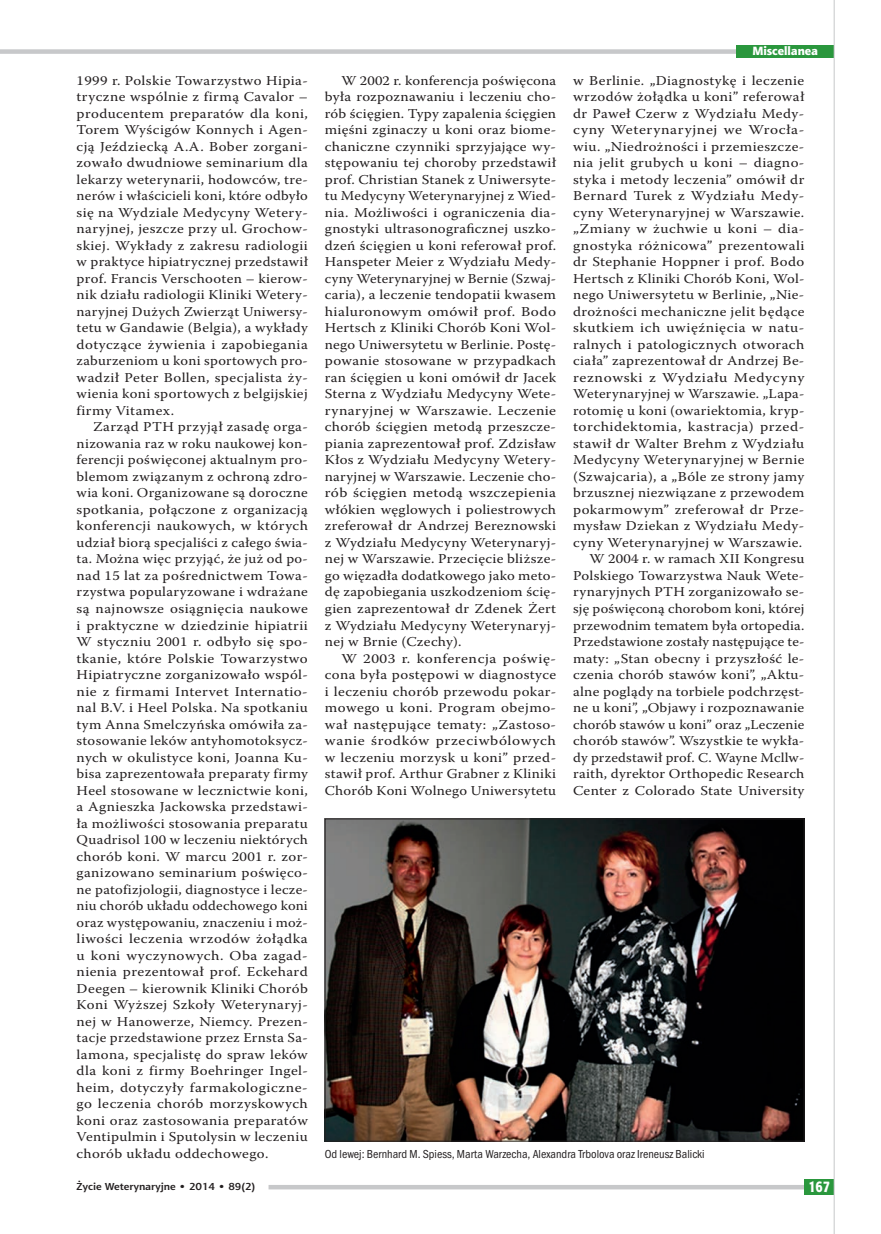
<style>
.page{position:relative;width:881px;height:1234px;background:#fff}
.page>*{position:absolute;margin:0;border:0;box-sizing:border-box;transform-origin:0 0}
.t1{font:15px "Aerton Cnd EFN Black";color:#fff}
.t2{font:13.5px/16.5px "Warnock Pro";letter-spacing:.025em;color:#231f20;text-align:justify;scale:1.1 1}
.t3{font:13.5px/16.5px "Warnock Pro";letter-spacing:.025em;color:#231f20;text-align:justify;scale:1.09 1}
.t4{font:13.5px/16.5px "Warnock Pro";letter-spacing:.025em;color:#231f20;text-align:justify;scale:1.13 1}
.t5{font:12px "Franklin Got Itc TOT Boo Con";color:#231f20}
.t6{font:12px "Aerton EFN Black";color:#fff}
.t7{font:700 10.2px "Aerton EFN";color:#231f20;scale:1.11 1}
</style>
<div class="page">
<img style="left:327px;top:820px;width:475px;height:319px">
<div style="left:325px;top:818px;width:479px;height:323px;border:1px solid #231f20"></div>
<div style="left:0;top:49px;width:833px;height:5px;background:#c7c8ca"></div>
<div style="left:736px;top:45px;width:97px;height:13px;background:#2a973d"></div>
<div style="left:268px;top:1184px;width:565px;height:5px;background:#c7c8ca"></div>
<div style="left:804px;top:1178px;width:29px;height:15px;background:#2a973d"></div>
<hr style="left:833px;top:0;width:1px;height:1233px;background:#c7c8ca">
<p class="t2" style="left:77px;top:72px;width:212px">1999 r. Polskie Towarzystwo Hipia&shy;tryczne wspólnie z firmą Cavalor – producentem preparatów dla koni, Torem Wyścigów Konnych i Agen&shy;cją Jeździecką A.A. Bober zorgani&shy;zowało dwudniowe seminarium dla lekarzy weterynarii, hodowców, tre&shy;nerów i właścicieli koni, które odbyło się na Wydziale Medycyny Wetery&shy;naryjnej, jeszcze przy ul. Grochow&shy;skiej. Wykłady z zakresu radiologii w praktyce hipiatrycznej przedstawił prof. Francis Verschooten – kierow&shy;nik działu radiologii Kliniki Wetery&shy;naryjnej Dużych Zwierząt Uniwersy&shy;tetu w Gandawie (Belgia), a wykłady dotyczące żywienia i zapobiegania zaburzeniom u koni sportowych pro&shy;wadził Peter Bollen, specjalista ży&shy;wienia koni sportowych z belgijskiej firmy Vitamex.</p>
<p class="t2" style="left:77px;top:418px;width:212px;text-indent:16px">Zarząd PTH przyjął zasadę orga&shy;nizowania raz w roku naukowej kon&shy;ferencji poświęconej aktualnym pro&shy;blemom związanym z ochroną zdro&shy;wia koni. Organizowane są doroczne spotkania, połączone z organizacją konferencji naukowych, w których udział biorą specjaliści z całego świa&shy;ta. Można więc przyjąć, że już od po&shy;nad 15 lat za pośrednictwem Towa&shy;rzystwa popularyzowane i wdrażane są najnowsze osiągnięcia naukowe i praktyczne w dziedzinie hipiatrii W styczniu 2001 r. odbyło się spo&shy;tkanie, które Polskie Towarzystwo Hipiatryczne zorganizowało wspól&shy;nie z firmami Intervet Internatio&shy;nal B.V. i Heel Polska. Na spotkaniu tym Anna Smelczyńska omówiła za&shy;stosowanie leków antyhomotoksycz&shy;nych w okulistyce koni, Joanna Ku&shy;bisa zaprezentowała preparaty firmy Heel stosowane w lecznictwie koni, a Agnieszka Jackowska przedstawi&shy;ła możliwości stosowania preparatu Quadrisol 100 w leczeniu niektórych chorób koni. W marcu 2001 r. zor&shy;ganizowano seminarium poświęco&shy;ne patofizjologii, diagnostyce i lecze&shy;niu chorób układu oddechowego koni oraz występowaniu, znaczeniu i moż&shy;liwości leczenia wrzodów żołądka u koni wyczynowych. Oba zagad&shy;nienia prezentował prof. Eckehard Deegen – kierownik Kliniki Chorób Koni Wyższej Szkoły Weterynaryj&shy;nej w Hanowerze, Niemcy. Prezen&shy;tacje przedstawione przez Ernsta Sa&shy;lamona, specjalistę do spraw leków dla koni z firmy Boehringer Ingel&shy;heim, dotyczyły farmakologiczne&shy;go leczenia chorób morzyskowych koni oraz zastosowania preparatów Ventipulmin i Sputolysin w leczeniu chorób układu oddechowego.</p>
<p class="t3" style="left:325px;top:72px;width:214px;text-indent:16px">W 2002 r. konferencja poświęcona była rozpoznawaniu i leczeniu cho&shy;rób ścięgien. Typy zapalenia ścięgien mięśni zginaczy u koni oraz biome&shy;chaniczne czynniki sprzyjające wy&shy;stępowaniu tej choroby przedstawił prof. Christian Stanek z Uniwersyte&shy;tu Medycyny Weterynaryjnej z Wied&shy;nia. Możliwości i ograniczenia dia&shy;gnostyki ultrasonograficznej uszko&shy;dzeń ścięgien u koni referował prof.<br>Hanspeter Meier z Wydziału Medy&shy;cyny Weterynaryjnej w Bernie (Szwaj&shy;caria), a leczenie tendopatii kwasem hialuronowym omówił prof. Bodo Hertsch z Kliniki Chorób Koni Wol&shy;nego Uniwersytetu w Berlinie. Postę&shy;powanie stosowane w przypadkach ran ścięgien u koni omówił dr Jacek Sterna z Wydziału Medycyny Wete&shy;rynaryjnej w Warszawie. Leczenie chorób ścięgien metodą przeszcze&shy;piania zaprezentował prof. Zdzisław Kłos z Wydziału Medycyny Wetery&shy;naryjnej w Warszawie. Leczenie cho&shy;rób ścięgien metodą wszczepienia włókien węglowych i poliestrowych zreferował dr Andrzej Bereznowski z Wydziału Medycyny Weterynaryj&shy;nej w Warszawie. Przecięcie bliższe&shy;go więzadła dodatkowego jako meto&shy;dę zapobiegania uszkodzeniom ścię&shy;gien zaprezentował dr Zdenek Żert z Wydziału Medycyny Weterynaryj&shy;nej w Brnie (Czechy).</p>
<p class="t4" style="left:325px;top:649px;width:206px;text-indent:16px">W 2003 r. konferencja poświę&shy;cona była postępowi w diagnostyce i leczeniu chorób przewodu pokar&shy;mowego u koni. Program obejmo&shy;wał następujące tematy: „Zastoso&shy;wanie środków przeciwbólowych w leczeniu morzysk u koni” przed&shy;stawił prof. Arthur Grabner z Kliniki Chorób Koni Wolnego Uniwersytetu</p>
<p class="t6" style="left:752px;top:43px;width:67px">Miscellanea</p>
<p class="t2" style="left:573px;top:72px;width:212px;text-align:right">w Berlinie. „Diagnostykę i leczenie wrzodów żołądka u koni” referował dr Paweł Czerw z Wydziału Medy&shy;cyny Weterynaryjnej we Wrocła&shy;wiu. „Niedrożności i przemieszcze&shy;nia jelit grubych u koni – diagno&shy;styka i metody leczenia” omówił dr Bernard Turek z Wydziału Medy&shy;cyny Weterynaryjnej w Warszawie. „Zmiany w żuchwie u koni – dia&shy;gnostyka różnicowa” prezentowali dr Stephanie Hoppner i prof. Bodo Hertsch z Kliniki Chorób Koni, Wol&shy;nego Uniwersytetu w Berlinie, „Nie&shy;drożności mechaniczne jelit będące skutkiem ich uwięźnięcia w natu&shy;ralnych i patologicznych otworach ciała” zaprezentował dr Andrzej Be&shy;reznowski z Wydziału Medycyny Weterynaryjnej w Warszawie. „Lapa&shy;rotomię u koni (owariektomia, kryp&shy;torchidektomia, kastracja) przed&shy;stawił dr Walter Brehm z Wydziału Medycyny Weterynaryjnej w Bernie (Szwajcaria), a „Bóle ze strony jamy brzusznej niezwiązane z przewodem pokarmowym” zreferował dr Prze&shy;mysław Dziekan z Wydziału Medy&shy;cyny Weterynaryjnej w Warszawie.<br>W 2004 r. w ramach XII Kongresu Polskiego Towarzystwa Nauk Wete&shy;rynaryjnych PTH zorganizowało se&shy;sję poświęconą chorobom koni, której przewodnim tematem była ortopedia.<br>Przedstawione zostały następujące te&shy;maty: „Stan obecny i przyszłość le&shy;czenia chorób stawów koni”, „Aktu&shy;alne poglądy na torbiele podchrzęst&shy;ne u koni”, „Objawy i rozpoznawanie chorób stawów u koni” oraz „Leczenie chorób stawów”. Wszystkie te wykła&shy;dy przedstawił prof. C. Wayne Mcllw&shy;raith, dyrektor Orthopedic Research Center z Colorado State University</p>
<p class="t5" style="left:325px;top:1146px;width:381px">Od lewej: Bernhard M. Spiess, Marta Warzecha, Alexandra Trbolova oraz Ireneusz Balicki</p>
<p class="t7" style="left:77px;top:1180px;width:162px">Życie Weterynaryjne • 2014 • 89(2)</p>
<p class="t1" style="left:808px;top:1177px;width:23px">167</p>
</div>
